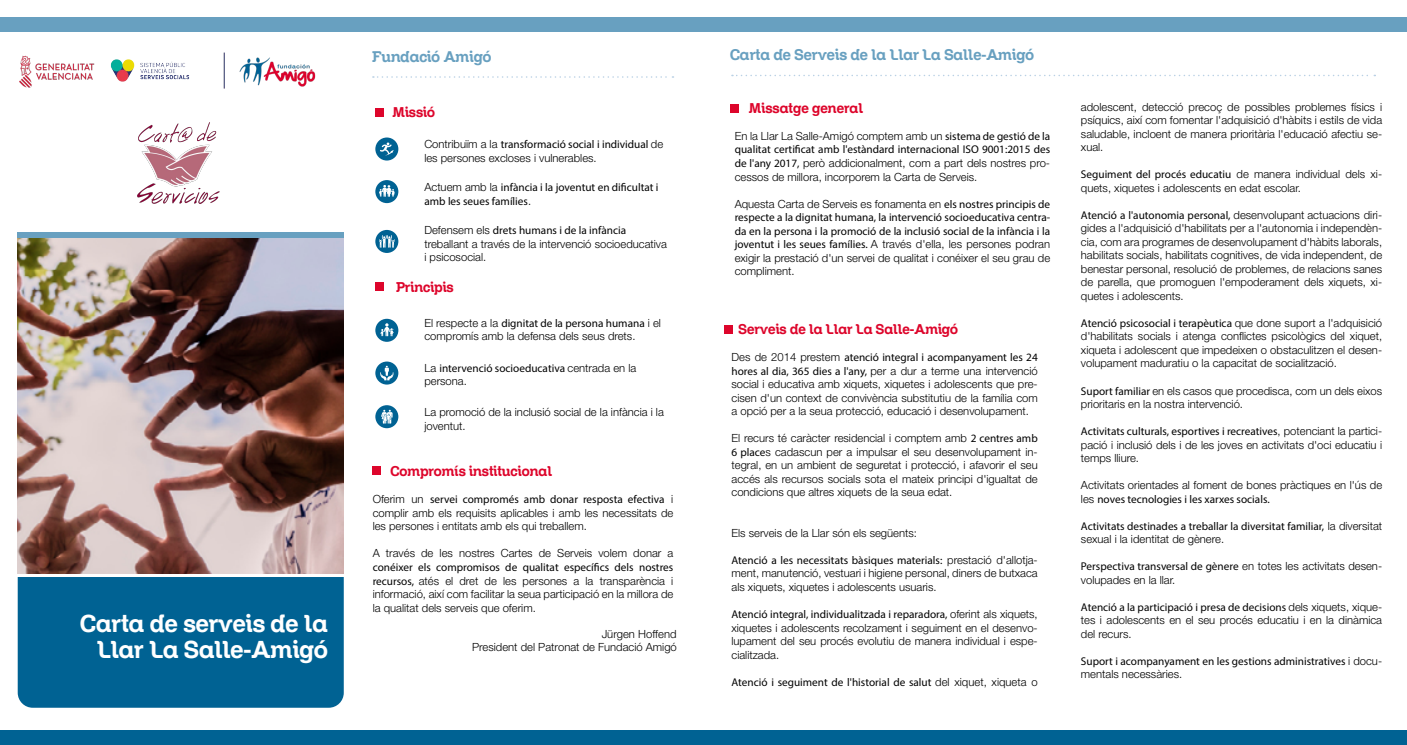
<style>
.page{position:relative;width:1407px;height:745px;background:#fff}
.page>*{position:absolute;margin:0;border:0;box-sizing:border-box;transform-origin:0 0}
.t1{font:23.75px/26.2px "Zil Semi Slab";color:#fff;text-align:right}
.t2{font:15px "Zil Semi Slab";color:#68a0c0}
.t3{font:13.75px "Zil Semi Slab";color:#dd052b}
.t4{font:300 11.25px/13.5px "Helvetica Neue LT Std";color:#000}
.t5{font:11.25px/13.5px "Myriad Pro";color:#000}
.s1{font-family:"Helvetica Neue LT Std";font-weight:300}
.s2{font-family:"Myriad Pro";font-weight:400}
</style>
<div class="page">
<div style="left:0;top:730px;width:344px;height:14px;background:#006293"></div>
<div style="left:18px;top:231px;width:326px;height:7px;background:#68a0c0"></div>
<div style="left:18px;top:557px;width:326px;height:150px;background:#006293;border-radius:15px"></div>
<svg style="left:17px;top:570px;width:327px;height:6px"></svg>
<img style="left:18px;top:238px;width:326px;height:335px">
<svg style="left:1076px;top:744px;width:20px;height:1px"></svg>
<div style="left:0;top:18px;width:1407px;height:14px;background:#68a0c0"></div>
<div style="left:344px;top:730px;width:1063px;height:14px;background:#006293"></div>
<div style="left:375px;top:137px;width:23px;height:23px;background:#006293;border-radius:50%"></div>
<svg style="left:380px;top:142px;width:14px;height:13px"></svg>
<div style="left:375px;top:180px;width:23px;height:23px;background:#006293;border-radius:50%"></div>
<svg style="left:379px;top:185px;width:16px;height:12px"></svg>
<svg style="left:375px;top:230px;width:23px;height:23px"></svg>
<svg style="left:378px;top:235px;width:17px;height:12px"></svg>
<svg style="left:375px;top:318px;width:23px;height:23px"></svg>
<svg style="left:380px;top:323px;width:14px;height:13px"></svg>
<svg style="left:375px;top:361px;width:23px;height:23px"></svg>
<svg style="left:380px;top:365px;width:13px;height:15px"></svg>
<div style="left:375px;top:405px;width:23px;height:23px;background:#006293;border-radius:50%"></div>
<svg style="left:381px;top:409px;width:11px;height:14px"></svg>
<div style="left:375px;top:282px;width:9px;height:9px;background:#dd052b"></div>
<div style="left:375px;top:108px;width:9px;height:9px;background:#dd052b"></div>
<svg style="left:373px;top:76px;width:300px;height:2px"></svg>
<div style="left:372px;top:466px;width:9px;height:8px;background:#dd052b"></div>
<svg style="left:732px;top:75px;width:643px;height:1px"></svg>
<div style="left:724px;top:324px;width:8px;height:9px;background:#dd052b"></div>
<div style="left:730px;top:104px;width:9px;height:9px;background:#dd052b"></div>
<img style="left:20px;top:52px;width:296px;height:37px">
<img style="left:137px;top:122px;width:83px;height:82px">
<h1 class="t1" style="left:80px;top:609px;width:249px">Carta de serveis de la<br>Llar La Salle-Amigó</h1>
<h2 class="t2" style="left:372px;top:48px;width:121px">Fundació Amigó</h2>
<p class="t3" style="left:392px;top:104px;width:44px">Missió</p>
<p class="t5" style="left:424px;top:138px;width:240px"><span class="s1">Contribuïm a la</span> transformació social i individual <span class="s1">de</span></p>
<p class="t4" style="left:424px;top:151px;width:174px">les persones excloses i vulnerables.</p>
<p class="t5" style="left:424px;top:180px;width:236px"><span class="s1">Actuem amb la</span> infància i la joventut en dificultat i amb les seues famílies<span class="s1">.</span></p>
<p class="t5" style="left:424px;top:223px;width:203px"><span class="s1">Defensem els</span> drets humans i de la infància</p>
<p class="t4" style="left:424px;top:237px;width:244px">treballant a través de la intervenció socioeducativa i psicosocial.</p>
<p class="t3" style="left:396px;top:279px;width:59px">Principis</p>
<p class="t5" style="left:424px;top:316px;width:238px"><span class="s1">El respecte a la</span> dignitat de la persona humana <span class="s1">i el</span></p>
<p class="t4" style="left:424px;top:329px;width:213px">compromís amb la defensa dels seus drets.</p>
<p class="t5" style="left:424px;top:361px;width:213px"><span class="s1">La</span> intervenció socioeducativa <span class="s1">centrada en la</span></p>
<p class="t4" style="left:424px;top:374px;width:44px">persona.</p>
<p class="t4" style="left:424px;top:405px;width:241px">La promoció de la inclusió social de la infància i la joventut.</p>
<p class="t3" style="left:390px;top:463px;width:163px">Compromís institucional</p>
<p class="t5" style="left:373px;top:492px;width:302px"><span class="s1">Oferim un</span> servei compromés amb donar resposta efectiva <span class="s1">i</span></p>
<p class="t4" style="left:373px;top:505px;width:302px">complir amb els requisits aplicables i amb les necessitats de les persones i entitats amb els qui treballem.</p>
<p class="t4" style="left:373px;top:546px;width:302px">A través de les nostres Cartes de Serveis volem donar a</p>
<p class="t5" style="left:373px;top:560px;width:302px">conéixer els compromisos de qualitat específics dels nostres</p>
<p class="t4" style="left:373px;top:573px;width:302px;text-align:justify"><span class="s2">recursos,</span> atés el dret de les persones a la transparència i informació, així com facilitar la seua participació en la millora de la qualitat dels serveis que oferim.</p>
<p class="t4" style="left:472px;top:626px;width:206px;text-align:right">Jürgen Hoffend<br>President del Patronat de Fundació Amigó</p>
<h2 class="t2" style="left:730px;top:45px;width:305px">Carta de Serveis de la Llar La Salle-Amigó</h2>
<p class="t3" style="left:749px;top:100px;width:116px">Missatge general</p>
<p class="t4" style="left:735px;top:129px;width:317px">En la Llar La Salle-Amigó comptem amb un <span class="s2">sistema de gestió de la</span></p>
<p class="t5" style="left:735px;top:143px;width:317px">qualitat certificat amb l'estàndard internacional ISO 9001:2015 des</p>
<p class="t4" style="left:735px;top:156px;width:317px"><span class="s2">de l'any 2017,</span> però addicionalment, com a part dels nostres pro&shy;cessos de millora, incorporem la Carta de Serveis.</p>
<p class="t4" style="left:735px;top:196px;width:317px">Aquesta Carta de Serveis es fonamenta en <span class="s2">els nostres principis de</span></p>
<p class="t5" style="left:735px;top:210px;width:317px">respecte a la dignitat humana, la intervenció socioeducativa centra&shy;da en la persona i la promoció de la inclusió social de la infància i la</p>
<p class="t4" style="left:735px;top:237px;width:317px;text-align:justify"><span class="s2">joventut i les seues famílies.</span> A través d'ella, les persones podran exigir la prestació d'un servei de qualitat i conéixer el seu grau de compliment.</p>
<p class="t3" style="left:738px;top:321px;width:221px">Serveis de la Llar La Salle-Amigó</p>
<p class="t5" style="left:731px;top:350px;width:308px"><span class="s1">Des de 2014 prestem</span> atenció integral i acompanyament les 24</p>
<p class="t4" style="left:731px;top:363px;width:308px;text-align:justify"><span class="s2">hores al dia, 365 dies a l'any,</span> per a dur a terme una intervenció social i educativa amb xiquets, xiquetes i adolescents que pre&shy;cisen d'un context de convivència substitutiu de la família com a opció per a la seua protecció, educació i desenvolupament.</p>
<p class="t4" style="left:731px;top:431px;width:308px;text-align:justify">El recurs té caràcter residencial i comptem amb <span class="s2">2 centres amb 6 place</span>s cadascun per a impulsar el seu desenvolupament in&shy;tegral, en un ambient de seguretat i protecció, i afavorir el seu accés als recursos socials sota el mateix principi d'igualtat de condicions que altres xiquets de la seua edat.</p>
<p class="t4" style="left:731px;top:525px;width:187px">Els serveis de la Llar són els següents:</p>
<p class="t5" style="left:731px;top:553px;width:308px">Atenció a les necessitats bàsiques materials: <span class="s1">prestació d'allotja-</span></p>
<p class="t4" style="left:731px;top:566px;width:308px">ment, manutenció, vestuari i higiene personal, diners de butxaca als xiquets, xiquetes i adolescents usuaris.</p>
<p class="t5" style="left:731px;top:607px;width:308px">Atenció integral, individualitzada i reparadora, <span class="s1">oferint als xiquets,</span></p>
<p class="t4" style="left:731px;top:620px;width:308px;text-align:justify">xiquetes i adolescents recolzament i seguiment en el desenvo&shy;lupament del seu procés evolutiu de manera individual i espe&shy;cialitzada.</p>
<p class="t5" style="left:731px;top:674px;width:308px">Atenció i seguiment de l'historial de salut <span class="s1">del xiquet, xiqueta o</span></p>
<p class="t4" style="left:1081px;top:100px;width:303px;text-align:justify">adolescent, detecció precoç de possibles problemes físics i psíquics, així com fomentar l'adquisició d'hàbits i estils de vida saludable, incloent de manera prioritària l'educació afectiu se&shy;xual.</p>
<p class="t5" style="left:1081px;top:167px;width:303px">Seguiment del procés educatiu <span class="s1">de manera individual dels xi-</span></p>
<p class="t4" style="left:1081px;top:181px;width:222px">quets, xiquetes i adolescents en edat escolar.</p>
<p class="t5" style="left:1081px;top:208px;width:303px">Atenció a l'autonomia personal, <span class="s1">desenvolupant actuacions diri-</span></p>
<p class="t4" style="left:1081px;top:221px;width:303px;text-align:justify">gides a l'adquisició d'habilitats per a l'autonomia i independèn&shy;cia, com ara programes de desenvolupament d'hàbits laborals, habilitats socials, habilitats cognitives, de vida independent, de benestar personal, resolució de problemes, de relacions sanes de parella, que promoguen l'empoderament dels xiquets, xi&shy;quetes i adolescents.</p>
<p class="t5" style="left:1081px;top:316px;width:303px">Atenció psicosocial i terapèutica <span class="s1">que done suport a l'adquisició</span></p>
<p class="t4" style="left:1081px;top:329px;width:303px;text-align:justify">d'habilitats socials i atenga conflictes psicològics del xiquet, xiqueta i adolescent que impedeixen o obstaculitzen el desen&shy;volupament maduratiu o la capacitat de socialització.</p>
<p class="t4" style="left:1081px;top:383px;width:303px"><span class="s2">Suport familiar</span> en els casos que procedisca, com un dels eixos prioritaris en la nostra intervenció.</p>
<p class="t5" style="left:1081px;top:424px;width:303px">Activitats culturals, esportives i recreatives<span class="s1">, potenciant la partici-</span></p>
<p class="t4" style="left:1081px;top:437px;width:303px">pació i inclusió dels i de les joves en activitats d'oci educatiu i temps lliure.</p>
<p class="t4" style="left:1081px;top:478px;width:303px">Activitats orientades al foment de bones pràctiques en l'ús de</p>
<p class="t5" style="left:1081px;top:491px;width:190px"><span class="s1">les</span> noves tecnologies i les xarxes socials.</p>
<p class="t5" style="left:1081px;top:518px;width:303px">Activitats destinades a treballar la diversitat familiar, <span class="s1">la diversitat</span></p>
<p class="t4" style="left:1081px;top:532px;width:145px">sexual i la identitat de gènere.</p>
<p class="t5" style="left:1081px;top:559px;width:303px">Perspectiva transversal de gènere <span class="s1">en totes les activitats desen-</span></p>
<p class="t4" style="left:1081px;top:572px;width:96px">volupades en la llar.</p>
<p class="t5" style="left:1081px;top:599px;width:303px">Atenció a la participació i presa de decisions <span class="s1">dels xiquets, xique-</span></p>
<p class="t4" style="left:1081px;top:613px;width:303px">tes i adolescents en el seu procés educatiu i en la dinàmica del recurs.</p>
<p class="t5" style="left:1081px;top:653px;width:303px">Suport i acompanyament en les gestions administratives <span class="s1">i docu-</span></p>
<p class="t4" style="left:1081px;top:667px;width:103px">mentals necessàries.</p>
</div>
